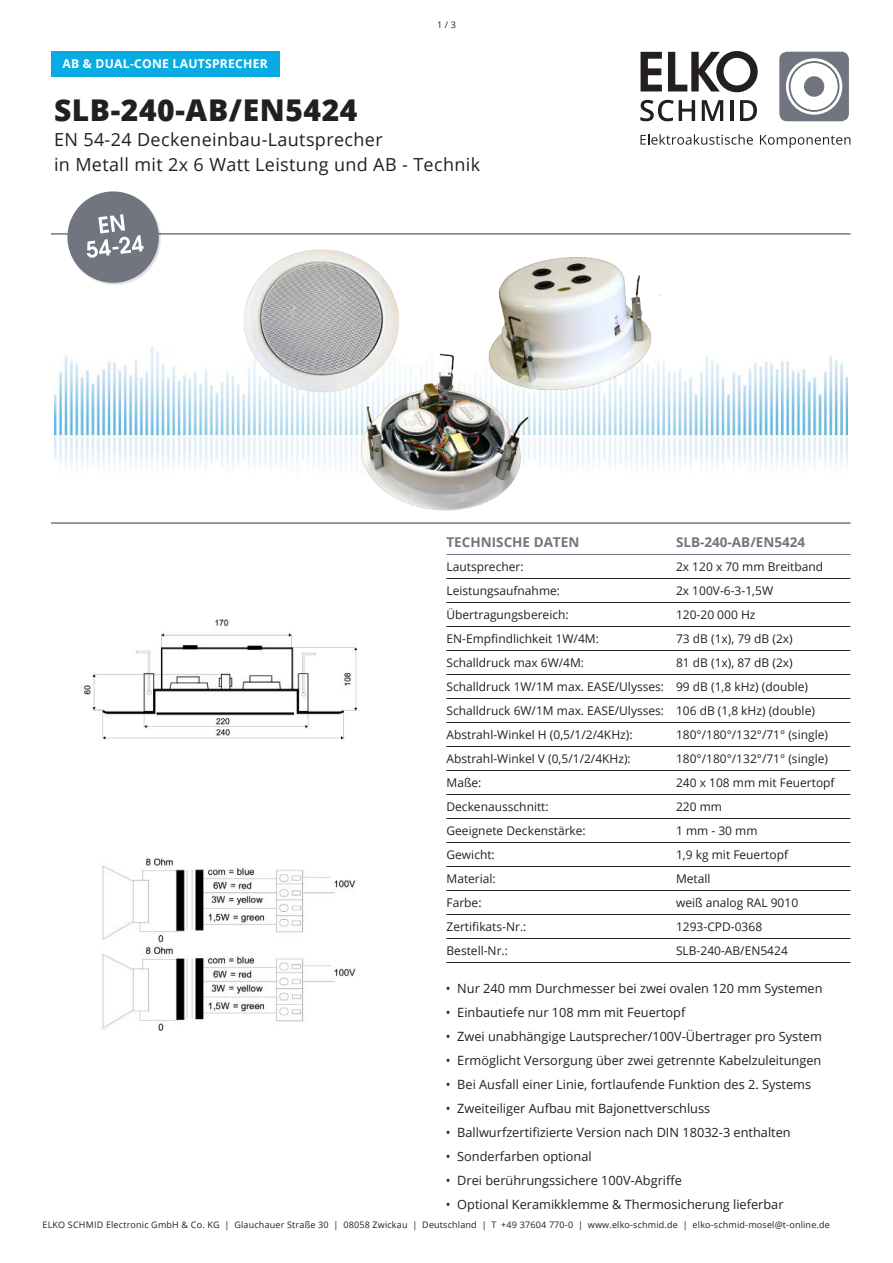
<style>
.page{position:relative;width:893px;height:1263px;background:#fff}
.page>*{position:absolute;margin:0;border:0;box-sizing:border-box;transform-origin:0 0}
.t1{font:800 30px "Open Sans";letter-spacing:.02em;color:#241f1f}
.t2{font:18px/24.6px "Open Sans";letter-spacing:.02em;color:#241f1f}
.t3{font:700 13.5px "Open Sans";color:#71757f}
.t4{font:12.75px "Open Sans";color:#241f1f}
.t5{font:700 12.15px "Open Sans";letter-spacing:.02em;color:#fff}
.t6{font:12px/24px "Open Sans";color:#241f1f}
.t7{font:9px "Open Sans";letter-spacing:.02em;color:#241f1f}
</style>
<div class="page">
<svg style="left:641px;top:51px;width:117px;height:41px"></svg>
<svg style="left:779px;top:52px;width:70px;height:69px"></svg>
<div style="left:804px;top:76px;width:20px;height:21px;background:#71757b;border-radius:50%"></div>
<svg style="left:640px;top:134px;width:113px;height:11px"></svg>
<svg style="left:760px;top:135px;width:90px;height:13px"></svg>
<svg style="left:640px;top:100px;width:55px;height:21px"></svg>
<svg style="left:702px;top:100px;width:21px;height:21px"></svg>
<hr style="left:730px;top:100px;width:3px;height:21px;background:#241f1f">
<svg style="left:740px;top:100px;width:17px;height:21px"></svg>
<hr style="left:446px;top:554px;width:404px;height:1px;background:#71757f">
<hr style="left:446px;top:578px;width:404px;height:1px;background:#241f1f">
<hr style="left:446px;top:602px;width:404px;height:1px;background:#241f1f">
<hr style="left:446px;top:626px;width:404px;height:1px;background:#241f1f">
<hr style="left:446px;top:650px;width:404px;height:1px;background:#241f1f">
<hr style="left:446px;top:674px;width:404px;height:1px;background:#241f1f">
<hr style="left:446px;top:698px;width:404px;height:1px;background:#241f1f">
<hr style="left:446px;top:722px;width:404px;height:1px;background:#241f1f">
<hr style="left:446px;top:746px;width:404px;height:1px;background:#241f1f">
<hr style="left:446px;top:770px;width:404px;height:1px;background:#241f1f">
<hr style="left:446px;top:794px;width:404px;height:1px;background:#241f1f">
<hr style="left:446px;top:818px;width:404px;height:1px;background:#241f1f">
<hr style="left:446px;top:842px;width:404px;height:1px;background:#241f1f">
<hr style="left:446px;top:866px;width:404px;height:1px;background:#241f1f">
<hr style="left:446px;top:890px;width:404px;height:1px;background:#241f1f">
<hr style="left:446px;top:914px;width:404px;height:1px;background:#241f1f">
<hr style="left:446px;top:938px;width:404px;height:1px;background:#241f1f">
<hr style="left:446px;top:962px;width:404px;height:1px;background:#241f1f">
<div style="left:51px;top:51px;width:229px;height:26px;background:#09abe3"></div>
<img style="left:54px;top:356px;width:794px;height:113px">
<hr style="left:51px;top:233px;width:799px;height:2px;background:#71757f">
<hr style="left:51px;top:522px;width:799px;height:2px;background:#71757f">
<svg style="left:94px;top:291px;width:704px;height:189px"></svg>
<svg style="left:65px;top:191px;width:97px;height:94px"></svg>
<img style="left:83px;top:619px;width:275px;height:122px">
<img style="left:102px;top:858px;width:255px;height:173px">
<img style="left:232px;top:249px;width:429px;height:275px">
<p class="t5" style="left:62px;top:55px;width:207px">AB &amp; DUAL-CONE LAUTSPRECHER</p>
<p class="t7" style="left:437px;top:19px;width:20px">1 / 3</p>
<h1 class="t1" style="left:54px;top:88px;width:305px">SLB-240-AB/EN5424</h1>
<h2 class="t2" style="left:54px;top:127px;width:428px">EN 54-24 Deckeneinbau-Lautsprecher<br>in Metall mit 2x 6 Watt Leistung und AB - Technik</h2>
<p class="t3" style="left:446px;top:532px;width:134px">TECHNISCHE DATEN</p>
<p class="t3" style="left:676px;top:532px;width:131px">SLB-240-AB/EN5424</p>
<p class="t6" style="left:446px;top:554px;width:79px">Lautsprecher:</p>
<p class="t6" style="left:676px;top:554px;width:149px">2x 120 x 70 mm Breitband</p>
<p class="t6" style="left:446px;top:578px;width:115px">Leistungsaufnahme:</p>
<p class="t6" style="left:676px;top:578px;width:99px">2x 100V-6-3-1,5W</p>
<p class="t6" style="left:446px;top:602px;width:124px">Übertragungsbereich:</p>
<p class="t6" style="left:676px;top:602px;width:81px">120-20 000 Hz</p>
<p class="t6" style="left:446px;top:626px;width:154px">EN-Empfindlichkeit 1W/4M:</p>
<p class="t6" style="left:676px;top:626px;width:118px">73 dB (1x), 79 dB (2x)</p>
<p class="t6" style="left:446px;top:650px;width:139px">Schalldruck max 6W/4M:</p>
<p class="t6" style="left:446px;top:650px;width:370px;text-indent:230px">81 dB (1x), 87 dB (2x)<br>Schalldruck 1W/1M max. EASE/Ulysses: 99 dB (1,8 kHz) (double)<br>Schalldruck 6W/1M max. EASE/Ulysses: 106 dB (1,8 kHz) (double)<br>Abstrahl-Winkel H (0,5/1/2/4KHz):</p>
<p class="t6" style="left:676px;top:722px;width:153px">180°/180°/132°/71° (single)</p>
<p class="t6" style="left:446px;top:746px;width:186px">Abstrahl-Winkel V (0,5/1/2/4KHz):</p>
<p class="t6" style="left:676px;top:746px;width:153px">180°/180°/132°/71° (single)</p>
<p class="t6" style="left:446px;top:770px;width:36px">Maße:</p>
<p class="t6" style="left:676px;top:770px;width:160px">240 x 108 mm mit Feuertopf</p>
<p class="t6" style="left:446px;top:794px;width:104px">Deckenausschnitt:</p>
<p class="t6" style="left:676px;top:794px;width:48px">220 mm</p>
<p class="t6" style="left:446px;top:818px;width:141px">Geeignete Deckenstärke:</p>
<p class="t6" style="left:676px;top:818px;width:83px">1 mm - 30 mm</p>
<p class="t6" style="left:446px;top:842px;width:50px">Gewicht:</p>
<p class="t6" style="left:676px;top:842px;width:114px">1,9 kg mit Feuertopf</p>
<p class="t6" style="left:446px;top:866px;width:51px">Material:</p>
<p class="t6" style="left:676px;top:866px;width:36px">Metall</p>
<p class="t6" style="left:446px;top:890px;width:37px">Farbe:</p>
<p class="t6" style="left:676px;top:890px;width:124px">weiß analog RAL 9010</p>
<p class="t6" style="left:446px;top:914px;width:81px">Zertifikats-Nr.:</p>
<p class="t6" style="left:676px;top:914px;width:88px">1293-CPD-0368</p>
<p class="t6" style="left:446px;top:938px;width:63px">Bestell-Nr.:</p>
<p class="t6" style="left:676px;top:938px;width:113px">SLB-240-AB/EN5424</p>
<p class="t4" style="left:446px;top:980px;width:378px">• Nur 240 mm Durchmesser bei zwei ovalen 120 mm Systemen</p>
<p class="t4" style="left:446px;top:1004px;width:241px">• Einbautiefe nur 108 mm mit Feuertopf</p>
<p class="t4" style="left:446px;top:1028px;width:378px">• Zwei unabhängige Lautsprecher/100V-Übertrager pro System</p>
<p class="t4" style="left:446px;top:1052px;width:377px">• Ermöglicht Versorgung über zwei getrennte Kabelzuleitungen</p>
<p class="t4" style="left:446px;top:1076px;width:367px">• Bei Ausfall einer Linie, fortlaufende Funktion des 2. Systems</p>
<p class="t4" style="left:446px;top:1100px;width:266px">• Zweiteiliger Aufbau mit Bajonettverschluss</p>
<p class="t4" style="left:446px;top:1124px;width:346px">• Ballwurfzertifizierte Version nach DIN 18032-3 enthalten</p>
<p class="t4" style="left:446px;top:1148px;width:147px">• Sonderfarben optional</p>
<p class="t4" style="left:446px;top:1172px;width:238px">• Drei berührungssichere 100V-Abgriffe</p>
<p class="t4" style="left:446px;top:1196px;width:339px">• Optional Keramikklemme &amp; Thermosicherung lieferbar</p>
<p class="t7" style="left:42px;top:1219px;width:789px">ELKO SCHMID Electronic GmbH &amp; Co. KG | Glauchauer Straße 30 | 08058 Zwickau | Deutschland | T +49 37604 770-0 | www.elko-schmid.de | elko-schmid-mosel@t-online.de</p>
</div>
